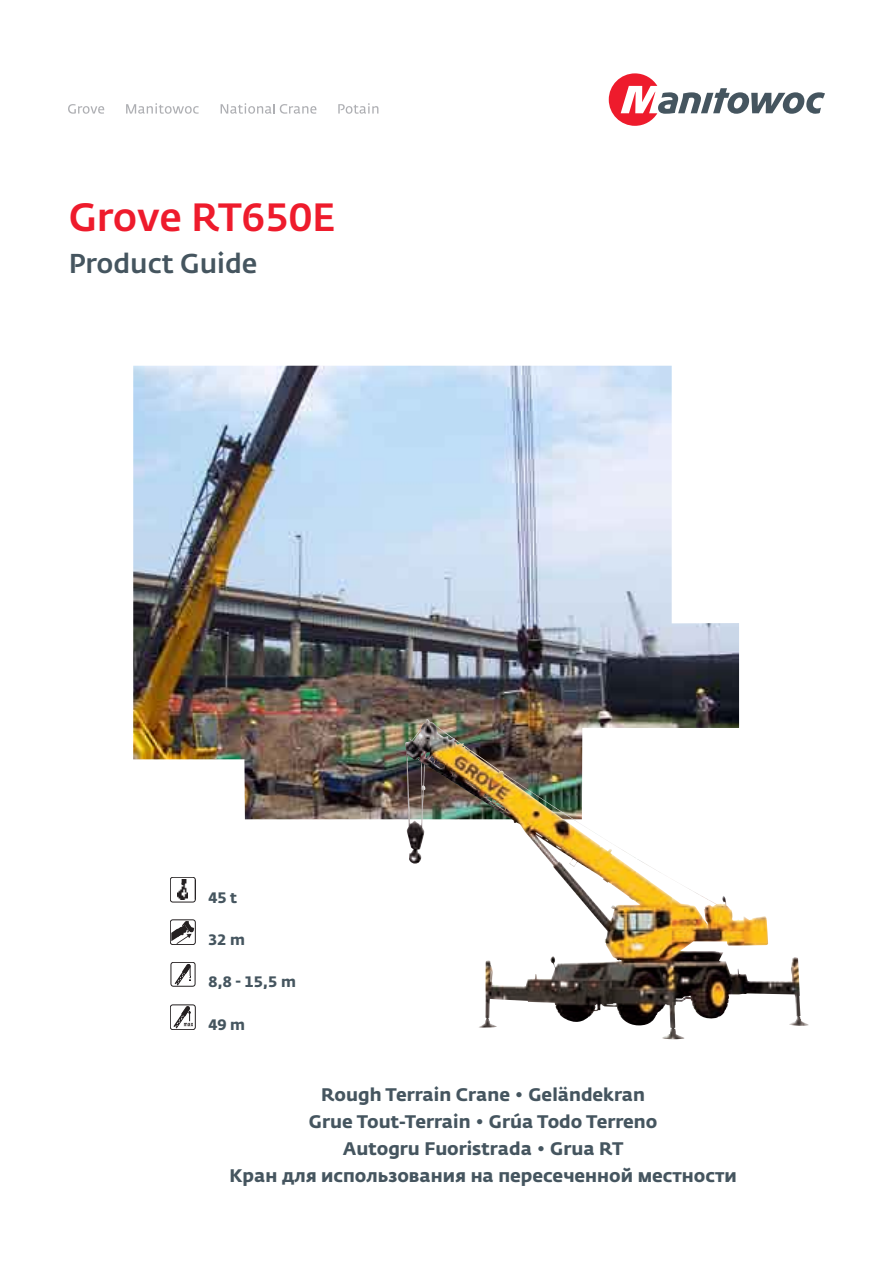
<style>
.page{position:relative;width:893px;height:1263px;background:#fff}
.page>*{position:absolute;margin:0;border:0;box-sizing:border-box;transform-origin:0 0}
.t1{font:500 39px "Fedra Sans Pro";color:#ee1b2c}
.t2{font:500 27px "Fedra Sans Pro";color:#45555f}
.t3{font:700 18px/27px "Fedra Sans Pro";color:#45555f;text-align:center}
.t4{font:700 15px "Fedra Sans Pro";color:#45555f}
</style>
<div class="page">
<svg style="left:609px;top:73px;width:216px;height:53px"></svg>
<svg style="left:68px;top:104px;width:36px;height:10px"></svg>
<svg style="left:126px;top:103px;width:73px;height:11px"></svg>
<svg style="left:221px;top:103px;width:95px;height:11px"></svg>
<svg style="left:338px;top:103px;width:40px;height:11px"></svg>
<div style="left:171px;top:962px;width:24px;height:24px;border:1px solid #231f20;border-radius:2px"></div>
<svg style="left:173px;top:962px;width:18px;height:24px"></svg>
<div style="left:170px;top:877px;width:26px;height:25px;border:1px solid #231f20;border-radius:3px"></div>
<img style="left:177px;top:880px;width:10px;height:19px">
<svg style="left:195px;top:880px;width:1px;height:19px"></svg>
<div style="left:170px;top:1005px;width:26px;height:25px;border:1px solid #231f20;border-radius:3px"></div>
<svg style="left:172px;top:1005px;width:21px;height:24px"></svg>
<div style="left:170px;top:919px;width:26px;height:26px;border:1px solid #231f20;border-radius:3px"></div>
<svg style="left:171px;top:921px;width:23px;height:23px"></svg>
<img style="left:133px;top:366px;width:606px;height:453px">
<img style="left:405px;top:720px;width:316px;height:319px">
<h1 class="t1" style="left:69px;top:193px;width:268px">Grove RT650E</h1>
<h2 class="t2" style="left:69px;top:246px;width:190px">Product Guide</h2>
<p class="t4" style="left:208px;top:888px;width:30px">45 t</p>
<p class="t4" style="left:208px;top:930px;width:38px">32 m</p>
<p class="t4" style="left:208px;top:972px;width:89px">8,8 - 15,5 m</p>
<p class="t4" style="left:208px;top:1015px;width:38px">49 m</p>
<p class="t3" style="left:229px;top:1081px;width:509px">Rough Terrain Crane • Geländekran<br>Grue Tout-Terrain • Grúa Todo Terreno<br>Autogru Fuoristrada • Grua RT<br>Кран для использования на пересеченной местности</p>
</div>
